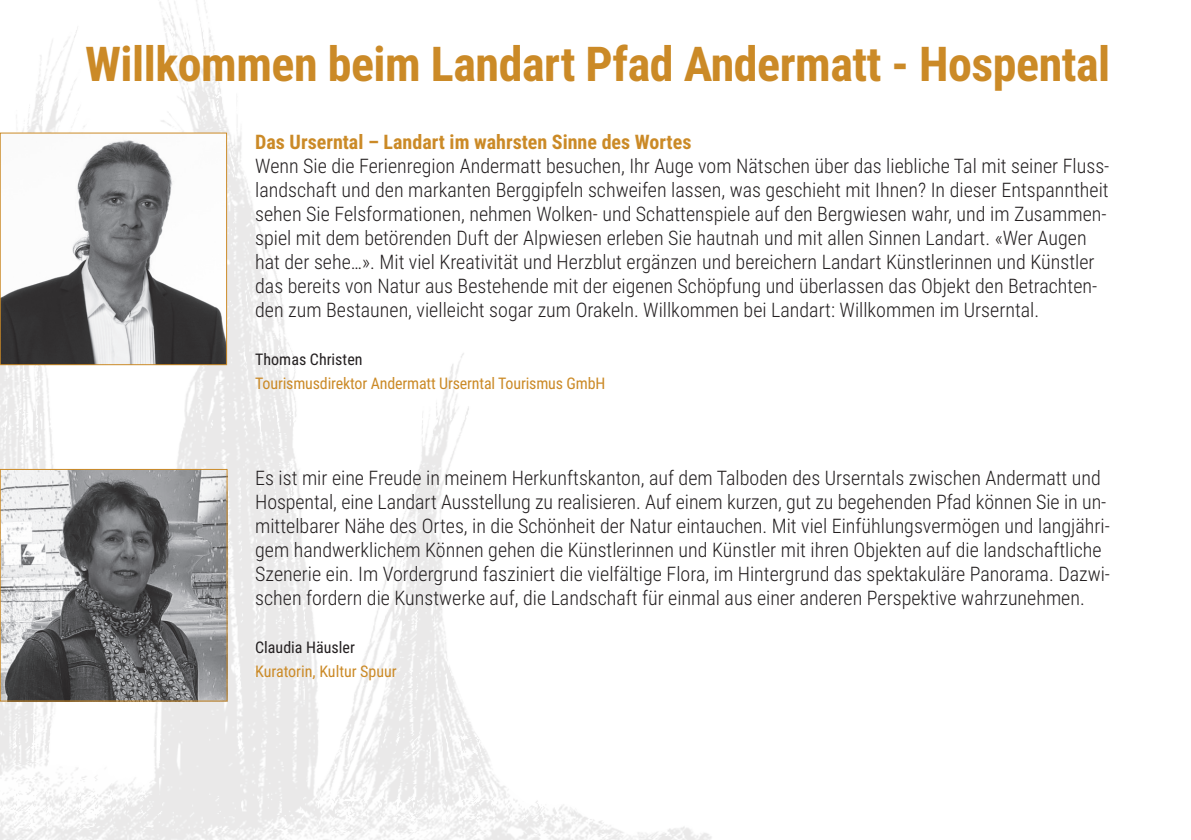
<style>
.page{position:relative;width:1191px;height:840px;background:#fff}
.page>*{position:absolute;margin:0;border:0;box-sizing:border-box;transform-origin:0 0}
.t1{font:700 48px "Roboto Condensed";letter-spacing:-.01em;color:#cb8a27}
.t2{font:300 20px/24px "Roboto Condensed";color:#231f20}
.t3{font:700 20px "Roboto Condensed";color:#cb8a27}
.t4{font:16px "Roboto Condensed";letter-spacing:-.01em;color:#cb8a27}
.t5{font:16px "Roboto Condensed";color:#231f20}
</style>
<div class="page">
<img style="left:0;top:0;width:712px;height:839px">
<img style="left:2px;top:135px;width:223px;height:228px">
<div style="left:0;top:133px;width:227px;height:232px;border:1px solid #cb8a27"></div>
<img style="left:2px;top:471px;width:223px;height:228px">
<div style="left:0;top:469px;width:227px;height:232px;border:1px solid #cb8a27"></div>
<h1 class="t1" style="left:85px;top:31px;width:1026px">Willkommen beim Landart Pfad Andermatt - Hospental</h1>
<p class="t3" style="left:255px;top:127px;width:438px">Das Urserntal – Landart im wahrsten Sinne des Wortes</p>
<p class="t2" style="left:255px;top:153px;width:855px">Wenn Sie die Ferienregion Andermatt besuchen, Ihr Auge vom Nätschen über das liebliche Tal mit seiner Fluss&shy;landschaft und den markanten Berggipfeln schweifen lassen, was geschieht mit Ihnen? In dieser Entspanntheit sehen Sie Felsformationen, nehmen Wolken- und Schattenspiele auf den Bergwiesen wahr, und im Zusammen&shy;spiel mit dem betörenden Duft der Alpwiesen erleben Sie hautnah und mit allen Sinnen Landart. «Wer Augen hat der sehe…». Mit viel Kreativität und Herzblut ergänzen und bereichern Landart Künstlerinnen und Künstler das bereits von Natur aus Bestehende mit der eigenen Schöpfung und überlassen das Objekt den Betrachten&shy;den zum Bestaunen, vielleicht sogar zum Orakeln. Willkommen bei Landart: Willkommen im Urserntal.</p>
<p class="t5" style="left:255px;top:348px;width:109px">Thomas Christen</p>
<p class="t4" style="left:255px;top:372px;width:352px">Tourismusdirektor Andermatt Urserntal Tourismus GmbH</p>
<p class="t2" style="left:255px;top:465px;width:856px">Es ist mir eine Freude in meinem Herkunftskanton, auf dem Talboden des Urserntals zwischen Andermatt und Hospental, eine Landart Ausstellung zu realisieren. Auf einem kurzen, gut zu begehenden Pfad können Sie in un&shy;mittelbarer Nähe des Ortes, in die Schönheit der Natur eintauchen. Mit viel Einfühlungsvermögen und langjähri&shy;gem handwerklichem Können gehen die Künstlerinnen und Künstler mit ihren Objekten auf die landschaftliche Szenerie ein. Im Vordergrund fasziniert die vielfältige Flora, im Hintergrund das spektakuläre Panorama. Dazwi&shy;schen fordern die Kunstwerke auf, die Landschaft für einmal aus einer anderen Perspektive wahrzunehmen.</p>
<p class="t5" style="left:255px;top:636px;width:101px">Claudia Häusler</p>
<p class="t4" style="left:255px;top:660px;width:143px">Kuratorin, Kultur Spuur</p>
</div>
